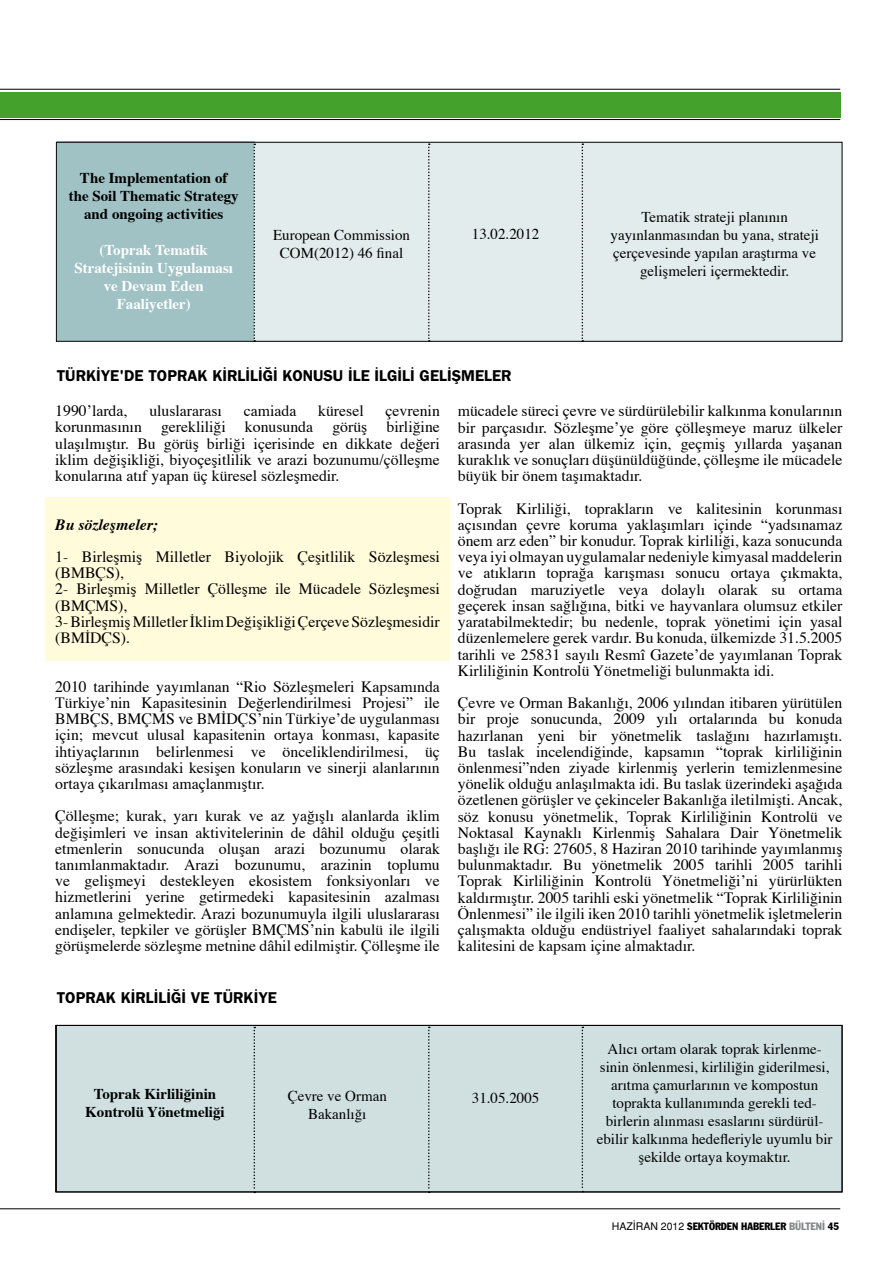
<style>
.page{position:relative;width:893px;height:1263px;background:#fff}
.page>*{position:absolute;margin:0;border:0;box-sizing:border-box;transform-origin:0 0}
.t1{font:15.75px/16.2px "Times";color:#000;text-align:justify}
.t2{font:600 15.75px "ITC Franklin Gothic Std";color:#000}
.t3{font:italic 700 15.75px "Times";color:#000}
.t4{font:15px/18px "Times";color:#000;text-align:center}
.t5{font:700 15px/18px "Times";color:#000;text-align:center}
.t6{font:700 15px/18px "Times";color:#fff;text-align:center}
.t7{font:condensed 10.5px "Franklin Gothic Std";color:#000}
.s1{font-family:"Helvetica Normal Tr";font-stretch:normal}
.s2{color:#87888a}
</style>
<div class="page">
<div style="left:57px;top:142px;width:197px;height:199px;background:#a0c2c5"></div>
<div style="left:254px;top:142px;width:588px;height:200px;background:#e3eced"></div>
<div style="left:55px;top:1025px;width:787px;height:166px;background:#d0e0e1"></div>
<div style="left:45px;top:497px;width:404px;height:164px;background:#fffbdb"></div>
<hr style="left:0;top:1208px;width:840px;height:1px;background:#000">
<hr style="left:0;top:89px;width:840px;height:1px;background:#000">
<hr style="left:0;top:119px;width:840px;height:1px;background:#000">
<div style="left:0;top:92px;width:840px;height:25px;background:#44a12b"></div>
<svg style="left:254px;top:144px;width:1px;height:195px"></svg>
<svg style="left:254px;top:1027px;width:1px;height:166px"></svg>
<svg style="left:428px;top:144px;width:2px;height:195px"></svg>
<svg style="left:428px;top:1027px;width:2px;height:166px"></svg>
<svg style="left:582px;top:144px;width:1px;height:195px"></svg>
<svg style="left:582px;top:1027px;width:1px;height:161px"></svg>
<div style="left:55px;top:1025px;width:787px;height:167px;border:1px solid #000"></div>
<div style="left:56px;top:142px;width:786px;height:200px;border:1px solid #000"></div>
<p class="t5" style="left:69px;top:170px;width:172px">The Implementation of the Soil Thematic Strategy and ongoing activities</p>
<p class="t6" style="left:74px;top:242px;width:160px">(Toprak Tematik<br>Stratejisinin Uygulaması ve Devam Eden<br>Faaliyetler)</p>
<p class="t4" style="left:273px;top:227px;width:139px">European Commission<br>COM(2012) 46 final</p>
<p class="t4" style="left:472px;top:226px;width:69px">13.02.2012</p>
<p class="t2" style="left:57px;top:367px;width:456px">TÜRKİYE'DE TOPRAK KİRLİLİĞİ KONUSU İLE İLGİLİ GELİŞMELER</p>
<p class="t4" style="left:610px;top:209px;width:210px">Tematik strateji planının yayınlanmasından bu yana, strateji çerçevesinde yapılan araştırma ve gelişmeleri içermektedir.</p>
<p class="t1" style="left:55px;top:404px;width:74px">1990’larda,</p>
<p class="t1" style="left:149px;top:404px;width:74px">uluslararası</p>
<p class="t1" style="left:244px;top:404px;width:54px">camiada</p>
<p class="t1" style="left:318px;top:404px;width:47px">küresel</p>
<p class="t1" style="left:55px;top:404px;width:386px;text-indent:330px">çevrenin korunmasının gerekliliği konusunda görüş birliğine ulaşılmıştır. Bu görüş birliği içerisinde en dikkate değeri iklim değişikliği, biyoçeşitlilik ve arazi bozunumu/çölleşme konularına atıf yapan üç küresel sözleşmedir.</p>
<p class="t3" style="left:55px;top:514px;width:104px">Bu sözleşmeler;</p>
<p class="t1" style="left:55px;top:550px;width:386px;text-align:left">1- Birleşmiş Milletler Biyolojik Çeşitlilik Sözleşmesi (BMBÇS),<br>2- Birleşmiş Milletler Çölleşme ile Mücadele Sözleşmesi (BMÇMS),<br>3- Birleşmiş Milletler İklim Değişikliği Çerçeve Sözleşmesidir (BMİDÇS).</p>
<p class="t1" style="left:55px;top:679px;width:386px">2010 tarihinde yayımlanan “Rio Sözleşmeleri Kapsamında Türkiye’nin Kapasitesinin Değerlendirilmesi Projesi” ile BMBÇS, BMÇMS ve BMİDÇS’nin Türkiye’de uygulanması için; mevcut ulusal kapasitenin ortaya konması, kapasite ihtiyaçlarının belirlenmesi ve önceliklendirilmesi, üç sözleşme arasındaki kesişen konuların ve sinerji alanlarının ortaya çıkarılması amaçlanmıştır.</p>
<p class="t1" style="left:55px;top:809px;width:386px">Çölleşme; kurak, yarı kurak ve az yağışlı alanlarda iklim değişimleri ve insan aktivitelerinin de dâhil olduğu çeşitli etmenlerin sonucunda oluşan arazi bozunumu olarak tanımlanmaktadır. Arazi bozunumu, arazinin toplumu ve gelişmeyi destekleyen ekosistem fonksiyonları ve hizmetlerini yerine getirmedeki kapasitesinin azalması anlamına gelmektedir. Arazi bozunumuyla ilgili uluslararası endişeler, tepkiler ve görüşler BMÇMS’nin kabulü ile ilgili görüşmelerde sözleşme metnine dâhil edilmiştir. Çölleşme ile</p>
<p class="t1" style="left:458px;top:404px;width:386px">mücadele süreci çevre ve sürdürülebilir kalkınma konularının bir parçasıdır. Sözleşme’ye göre çölleşmeye maruz ülkeler arasında yer alan ülkemiz için, geçmiş yıllarda yaşanan kuraklık ve sonuçları düşünüldüğünde, çölleşme ile mücadele büyük bir önem taşımaktadır.</p>
<p class="t1" style="left:458px;top:501px;width:386px">Toprak Kirliliği, toprakların ve kalitesinin korunması açısından çevre koruma yaklaşımları içinde “yadsınamaz önem arz eden” bir konudur. Toprak kirliliği, kaza sonucunda veya iyi olmayan uygulamalar nedeniyle kimyasal maddelerin ve atıkların toprağa karışması sonucu ortaya çıkmakta, doğrudan maruziyetle veya dolaylı olarak su ortama geçerek insan sağlığına, bitki ve hayvanlara olumsuz etkiler yaratabilmektedir; bu nedenle, toprak yönetimi için yasal düzenlemelere gerek vardır. Bu konuda, ülkemizde 31.5.2005 tarihli ve 25831 sayılı Resmî Gazete’de yayımlanan Toprak Kirliliğinin Kontrolü Yönetmeliği bulunmakta idi.</p>
<p class="t1" style="left:458px;top:696px;width:386px">Çevre ve Orman Bakanlığı, 2006 yılından itibaren yürütülen bir proje sonucunda, 2009 yılı ortalarında bu konuda hazırlanan yeni bir yönetmelik taslağını hazırlamıştı.<br>Bu taslak incelendiğinde, kapsamın “toprak kirliliğinin önlenmesi”nden ziyade kirlenmiş yerlerin temizlenmesine yönelik olduğu anlaşılmakta idi. Bu taslak üzerindeki aşağıda özetlenen görüşler ve çekinceler Bakanlığa iletilmişti. Ancak, söz konusu yönetmelik, Toprak Kirliliğinin Kontrolü ve Noktasal Kaynaklı Kirlenmiş Sahalara Dair Yönetmelik başlığı ile RG: 27605, 8 Haziran 2010 tarihinde yayımlanmış bulunmaktadır. Bu yönetmelik 2005 tarihli 2005 tarihli Toprak Kirliliğinin Kontrolü Yönetmeliği’ni yürürlükten kaldırmıştır. 2005 tarihli eski yönetmelik “Toprak Kirliliğinin Önlenmesi” ile ilgili iken 2010 tarihli yönetmelik işletmelerin çalışmakta olduğu endüstriyel faaliyet sahalarındaki toprak kalitesini de kapsam içine almaktadır.</p>
<p class="t2" style="left:57px;top:989px;width:222px">TOPRAK KİRLİLİĞİ VE TÜRKİYE</p>
<p class="t5" style="left:85px;top:1086px;width:141px">Toprak Kirliliğinin<br>Kontrolü Yönetmeliği</p>
<p class="t4" style="left:288px;top:1087px;width:101px">Çevre ve Orman<br>Bakanlığı</p>
<p class="t4" style="left:472px;top:1090px;width:69px">31.05.2005</p>
<p class="t4" style="left:597px;top:1041px;width:237px">Alıcı ortam olarak toprak kirlenme&shy;sinin önlenmesi, kirliliğin giderilmesi, arıtma çamurlarının ve kompostun toprakta kullanımında gerekli ted&shy;birlerin alınması esaslarını sürdürül&shy;ebilir kalkınma hedefleriyle uyumlu bir şekilde ortaya koymaktır.</p>
<p class="t7" style="left:612px;top:1219px;width:229px"><span class="s1">HAZİRAN 2012</span> SEKTÖRDEN HABERLER <span class="s2">BÜLTENİ</span> 45</p>
</div>
